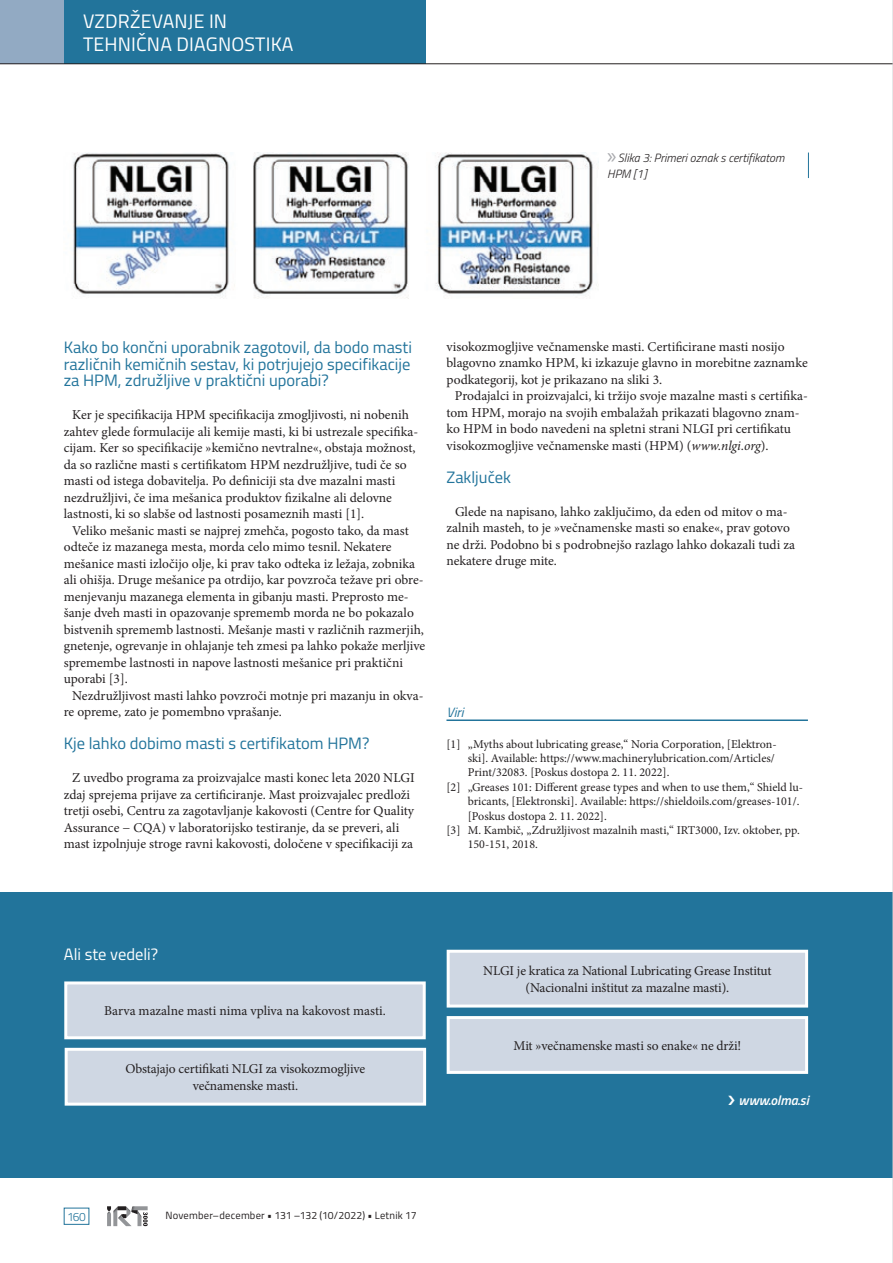
<style>
.page{position:relative;width:893px;height:1263px;background:#fff}
.page>*{position:absolute;margin:0;border:0;box-sizing:border-box;transform-origin:0 0}
.t1{font:19.5px/23.4px "Titillium";letter-spacing:.01em;color:#fff}
.t2{font:16.5px/16.5px "Titillium";color:#22749b;text-align:justify}
.t3{font:16.5px "Titillium";color:#fff}
.t4{font:13.5px/16.5px "Minion Pro";color:#231f20}
.t5{font:italic 600 13.5px "Titillium";color:#fff}
.t6{font:italic 13.5px "Titillium";color:#22749b}
.t7{font:12px "Minion Pro";color:#231f20}
.t8{font:italic 300 12px/16.5px "Titillium";color:#231f20}
.t9{font:300 12px "Titillium";color:#22749b}
.t10{font:10.5px "Titillium";letter-spacing:.02em;color:#231f20}
.s1{font-family:"Myriad Pro";font-weight:400;font-style:normal;font-size:22.5px;color:#a8a9ad}
.s2{font-style:italic}
</style>
<div class="page">
<svg style="left:107px;top:1206px;width:41px;height:20px"></svg>
<div style="left:64px;top:1208px;width:25px;height:17px;border:1px solid #22749b"></div>
<div style="left:64px;top:0;width:361px;height:64px;background:#22749b"></div>
<div style="left:0;top:0;width:64px;height:64px;background:#92aac3"></div>
<hr style="left:446px;top:719px;width:362px;height:2px;background:#22749b">
<svg style="left:808px;top:153px;width:1px;height:25px"></svg>
<img style="left:73px;top:153px;width:526px;height:145px">
<div style="left:0;top:892px;width:893px;height:286px;background:#22749b"></div>
<div style="left:66px;top:983px;width:358px;height:55px;background:#cfd7e3"></div>
<div style="left:64px;top:981px;width:362px;height:58px;border:3px solid #fff"></div>
<div style="left:448px;top:1017px;width:359px;height:55px;background:#cfd7e3"></div>
<div style="left:447px;top:1016px;width:361px;height:58px;border:3px solid #fff"></div>
<div style="left:448px;top:951px;width:359px;height:55px;background:#cfd7e3"></div>
<div style="left:447px;top:950px;width:361px;height:57px;border:3px solid #fff"></div>
<div style="left:66px;top:1049px;width:359px;height:55px;background:#cfd7e3"></div>
<div style="left:65px;top:1048px;width:361px;height:57px;border:3px solid #fff"></div>
<hr style="left:0;top:63px;width:893px;height:1px;background:#231f20">
<hr style="left:892px;top:0;width:1px;height:1263px;background:#d1d2d4">
<h1 class="t1" style="left:83px;top:8px;width:146px">Vzdrževanje in tehnična diagnost</h1>
<h1 class="t1" style="left:266px;top:32px;width:28px">ika</h1>
<p class="t8" style="left:607px;top:149px;width:179px"><span class="s1">»</span>Slika 3: Primeri oznak s certifikatom<br>HPM [1]</p>
<p class="t2" style="left:64px;top:338px;width:350px">Kako bo končni uporabnik zagotovil, da bodo masti različnih kemičnih sestav, ki potrjujejo specifikacije za H PM, združljive v praktični uporabi?</p>
<p class="t4" style="left:64px;top:407px;width:356px;text-indent:9px">Ker je specifikacija HPM specifikacija zmogljivosti, ni nobenih zahtev glede formulacije ali kemije masti, ki bi ustrezale specifika&shy;cijam. Ker so specifikacije »kemično nevtralne«, obstaja možnost, da so različne masti s certifikatom HPM nezdružljive, tudi če so masti od istega dobavitelja. Po definiciji sta dve mazalni masti nezdružljivi, če ima mešanica produktov fizikalne ali delovne lastnosti, ki so slabše od lastnosti posameznih masti [1].</p>
<p class="t4" style="left:64px;top:522px;width:363px;text-indent:9px">Veliko mešanic masti se najprej zmehča, pogosto tako, da mast odteče iz mazanega mesta, morda celo mimo tesnil. Nekatere mešanice masti izločijo olje, ki prav tako odteka iz ležaja, zobnika ali ohišja. Druge mešanice pa otrdijo, kar povzroča težave pri obre&shy;menjevanju mazanega elementa in gibanju masti. Preprosto me&shy;šanje dveh masti in opazovanje sprememb morda ne bo pokazalo bistvenih sprememb lastnosti. Mešanje masti v različnih razmerjih, gnetenje, ogrevanje in ohlajanje teh zmesi pa lahko pokaže merljive spremembe lastnosti in napove lastnosti mešanice pri praktični uporabi [3].</p>
<p class="t4" style="left:64px;top:687px;width:361px;text-indent:9px">Nezdružljivost masti lahko povzroči motnje pri mazanju in okva&shy;re opreme, zato je pomembno vprašanje.</p>
<p class="t2" style="left:64px;top:734px;width:307px">Kje lahko dobimo masti s certifikatom H PM?</p>
<p class="t4" style="left:64px;top:770px;width:352px;text-indent:9px">Z uvedbo programa za proizvajalce masti konec leta 2020 NLGI zdaj sprejema prijave za certificiranje. Mast proizvajalec predloži tretji osebi, Centru za zagotavljanje kakovosti (Centre for Quality Assurance − CQA) v laboratorijsko testiranje, da se preveri, ali mast izpolnjuje stroge ravni kakovosti, določene v specifikaciji za</p>
<p class="t4" style="left:446px;top:338px;width:363px">visokozmogljive večnamenske masti. Certificirane masti nosijo blagovno znamko HPM, ki izkazuje glavno in morebitne zaznamke podkategorij, kot je prikazano na sliki 3.</p>
<p class="t4" style="left:446px;top:388px;width:363px;text-indent:9px">Prodajalci in proizvajalci, ki tržijo svoje mazalne masti s certifika&shy;tom HPM, morajo na svojih embalažah prikazati blagovno znam&shy;ko HPM in bodo navedeni na spletni strani NLGI pri certifikatu visokozmogljive večnamenske masti (HPM) (<span class="s2">www.nlgi.org</span>).</p>
<p class="t2" style="left:446px;top:468px;width:66px">Zaključek</p>
<p class="t4" style="left:446px;top:503px;width:350px;text-indent:9px">Glede na napisano, lahko zaključimo, da eden od mitov o ma&shy;zalnih masteh, to je »večnamenske masti so enake«, prav gotovo ne drži. Podobno bi s podrobnejšo razlago lahko dokazali tudi za nekatere druge mite.</p>
<p class="t6" style="left:446px;top:702px;width:19px">Viri</p>
<p class="t7" style="left:446px;top:736px;width:332px">[1] „Myths about lubricating grease,“ Noria Corporation, [Elektron-</p>
<p class="t7" style="left:468px;top:750px;width:309px">ski]. Available: https://www.machinerylubrication.com/Articles/</p>
<p class="t7" style="left:468px;top:764px;width:203px">Print/32083. [Poskus dostopa 2. 11. 2022].</p>
<p class="t7" style="left:446px;top:779px;width:358px">[2] „Greases 101: Different grease types and when to use them,“ Shield lu-</p>
<p class="t7" style="left:468px;top:793px;width:333px">bricants, [Elektronski]. Available: https://shieldoils.com/greases-101/.</p>
<p class="t7" style="left:468px;top:808px;width:141px">[Poskus dostopa 2. 11. 2022].</p>
<p class="t7" style="left:446px;top:822px;width:355px">[3] M. Kambič, „Združljivost mazalnih masti,“ IRT3000, Izv. oktober, pp.</p>
<p class="t7" style="left:468px;top:836px;width:72px">150-151, 2018.</p>
<p class="t3" style="left:64px;top:942px;width:96px">Ali ste vedeli?</p>
<p class="t4" style="left:104px;top:1003px;width:283px">Barva mazalne masti nima vpliva na kakovost masti.</p>
<p class="t4" style="left:125px;top:1061px;width:241px;text-align:center">Obstajajo certifikati NLGI za visokozmogljive večnamenske masti.</p>
<p class="t4" style="left:483px;top:963px;width:290px;text-align:center">NLGI je kratica za National Lubricating Grease Institut (Nacionalni inštitut za mazalne masti).</p>
<p class="t4" style="left:513px;top:1037px;width:229px">Mit »večnamenske masti so enake« ne drži!</p>
<p class="t5" style="left:739px;top:1090px;width:72px">www.olma.si</p>
<p class="t9" style="left:67px;top:1208px;width:20px">160</p>
<p class="t10" style="left:165px;top:1208px;width:253px">November–december • 131 –132 (10/2022) • Letnik 17</p>
</div>
